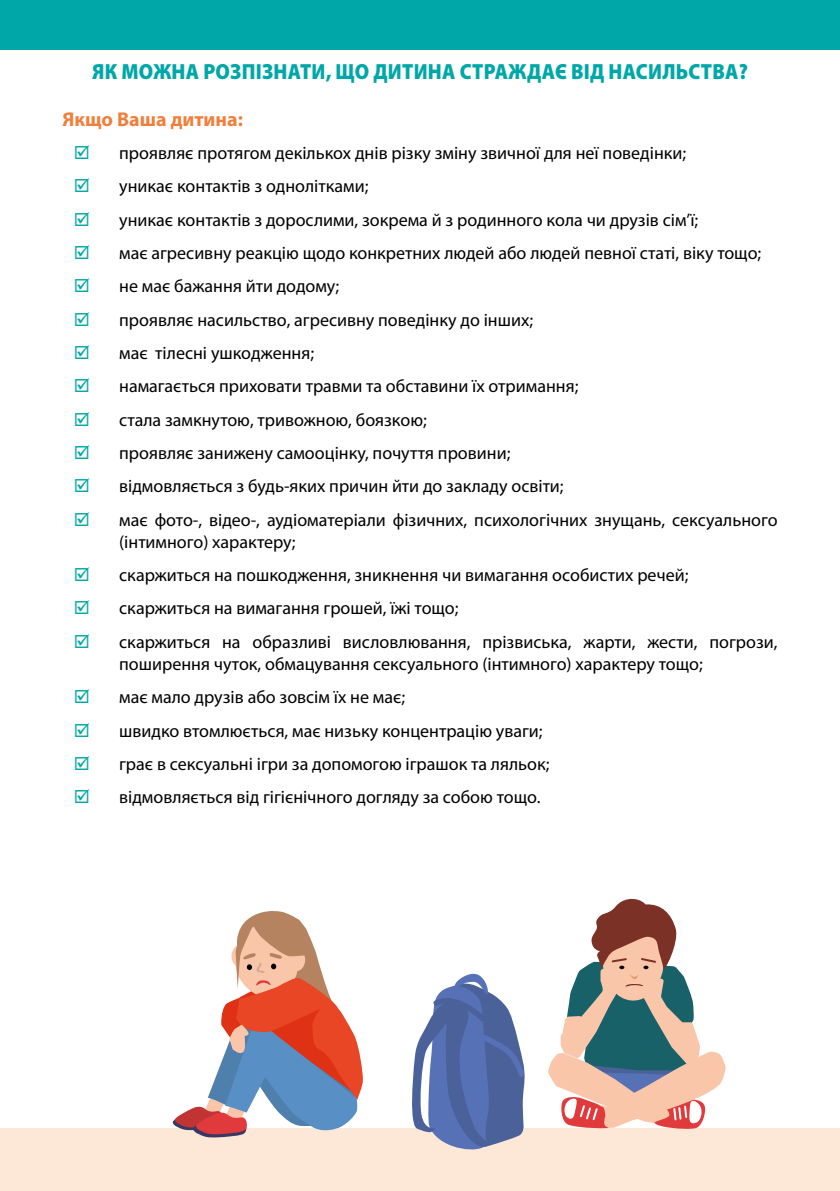
<style>
.page{position:relative;width:840px;height:1191px;background:#fff}
.page>*{position:absolute;margin:0;border:0;box-sizing:border-box;transform-origin:0 0}
.t1{font:900 22px "Myriad Pro";letter-spacing:.015em;color:#00a7a8;scale:.9 1}
.t2{font:700 20px "Myriad Pro";color:#f07f3c}
.t3{font:18px/33.4px "Myriad Pro";color:#000}
</style>
<div class="page">
<div style="left:0;top:1128px;width:839px;height:63px;background:#fde8d8"></div>
<div style="left:0;top:0;width:839px;height:49px;background:#00a7a8"></div>
<svg style="left:412px;top:973px;width:113px;height:177px"></svg>
<svg style="left:548px;top:898px;width:177px;height:231px"></svg>
<svg style="left:173px;top:911px;width:189px;height:227px"></svg>
<p class="t1" style="left:92px;top:59px;width:729px">ЯК МОЖНА РОЗПІЗНАТИ, ЩО ДИТИНА СТРАЖДАЄ ВІД НАСИЛЬСТВА?</p>
<p class="t2" style="left:62px;top:108px;width:182px">Якщо Ваша дитина:</p>
<p class="t3" style="left:119px;top:136px;width:659px">проявляє протягом декількох днів різку зміну звичної для неї поведінки;<br>уникає контактів з однолітками;<br>уникає контактів з дорослими, зокрема й з родинного кола чи друзів сім’ї;<br>має агресивну реакцію щодо конкретних людей або людей певної статі, віку тощо; не має бажання йти додому;<br>проявляє насильство, агресивну поведінку до інших;<br>має тілесні ушкодження;<br>намагається приховати травми та обставини їх отримання;<br>стала замкнутою, тривожною, боязкою;<br>проявляє занижену самооцінку, почуття провини;<br>відмовляється з будь-яких причин йти до закладу освіти;<br>має фото-, відео-, аудіоматеріали фізичних, психологічних знущань, сексуального</p>
<p class="t3" style="left:119px;top:525px;width:659px">(інтимного) характеру;<br>скаржиться на пошкодження, зникнення чи вимагання особистих речей; скаржиться на вимагання грошей, їжі тощо;<br>скаржиться на образливі висловлювання, прізвиська, жарти, жести, погрози,</p>
<p class="t3" style="left:119px;top:647px;width:585px">поширення чуток, обмацування сексуального (інтимного) характеру тощо; має мало друзів або зовсім їх не має;<br>швидко втомлюється, має низьку концентрацію уваги;<br>грає в сексуальні ігри за допомогою іграшок та ляльок;<br>відмовляється від гігієнічного догляду за собою тощо.</p>
</div>
